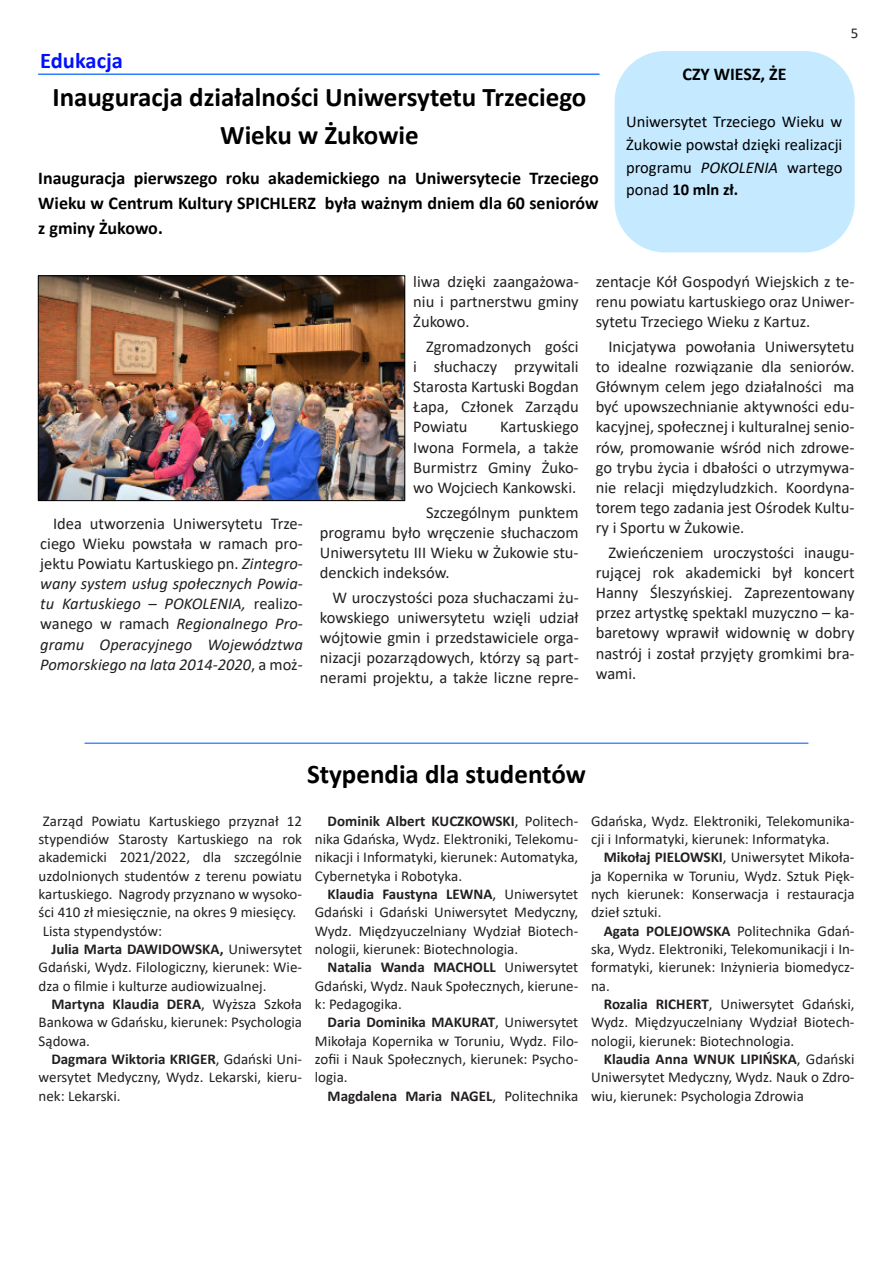
<style>
.page{position:relative;width:893px;height:1263px;background:#fff}
.page>*{position:absolute;margin:0;border:0;box-sizing:border-box;transform-origin:0 0}
.t1{font:700 27px/38px "Calibri";color:#000;text-align:center}
.t2{font:700 22.5px "Calibri";color:#01f}
.t3{font:700 18px/25.2px "Calibri";color:#000;text-align:justify}
.t4{font:16.5px/20.1px "Calibri";color:#231f20;text-align:justify}
.t5{font:italic 16.5px/20.1px "Calibri";color:#231f20;text-align:justify}
.t6{font:16.5px/22.6px "Calibri";color:#000;text-align:justify}
.t7{font:15px/18.3px "Calibri";color:#231f20;text-align:justify}
.t8{font:700 15px "Calibri";color:#231f20}
.s1{font-style:italic}
.s2{font-weight:700}
.s3{font-style:normal}
.s4{font-weight:400}
</style>
<div class="page">
<hr style="left:39px;top:73px;width:560px;height:2px;background:#2b7fff">
<img style="left:40px;top:277px;width:363px;height:222px">
<div style="left:38px;top:275px;width:367px;height:226px;border:1px solid #000"></div>
<div style="left:615px;top:51px;width:240px;height:201px;background:#c5eaff;border-radius:50px"></div>
<hr style="left:85px;top:742px;width:723px;height:2px;background:#2b80ff;opacity:.88">
<h2 class="t2" style="left:40px;top:51px;width:84px">Edukacja</h2>
<h1 class="t1" style="left:52px;top:81px;width:536px">Inauguracja działalności Uniwersytetu Trzeciego<br>Wieku w Żukowie</h1>
<p class="t3" style="left:38px;top:166px;width:562px">Inauguracja pierwszego roku akademickiego na Uniwersytecie Trzeciego Wieku w Centrum Kultury SPICHLERZ była ważnym dniem dla 60 seniorów z gminy Żukowo.</p>
<p class="t3" style="left:682px;top:63px;width:106px">CZY WIESZ, ŻE</p>
<p class="t7" style="left:851px;top:25px;width:9px">5</p>
<p class="t6" style="left:626px;top:112px;width:218px">Uniwersytet Trzeciego Wieku w Żukowie powstał dzięki realizacji programu <span class="s1">POKOLENIA</span> wartego ponad <span class="s2">10 mln zł.</span></p>
<p class="t5" style="left:40px;top:514px;width:264px;text-indent:13px"><span class="s3">Idea utworzenia Uniwersytetu Trze&shy;ciego Wieku powstała w ramach pro&shy;jektu Powiatu Kartuskiego pn.</span> Zintegro&shy;wany system usług społecznych Powia&shy;tu Kartuskiego – POKOLENIA, <span class="s3">realizo&shy;wanego w ramach</span> Regionalnego Pro&shy;gramu Operacyjnego Województwa Pomorskiego na lata 2014-2020<span class="s3">, a moż-</span></p>
<p class="t4" style="left:413px;top:273px;width:167px">liwa dzięki zaangażowa&shy;niu i partnerstwu gminy Żukowo.</p>
<p class="t4" style="left:413px;top:338px;width:167px;text-indent:13px">Zgromadzonych gości i słuchaczy przywitali Starosta Kartuski Bogdan Łapa, Członek Zarządu Powiatu</p>
<p class="t4" style="left:413px;top:418px;width:167px;text-indent:87px">Kartuskiego Iwona Formela, a także Burmistrz Gminy Żuko&shy;wo Wojciech Kankowski.</p>
<p class="t4" style="left:320px;top:503px;width:260px;text-indent:106px">Szczególnym punktem programu było wręczenie słuchaczom Uniwersytetu III Wieku w Żukowie stu&shy;denckich indeksów.</p>
<p class="t4" style="left:320px;top:588px;width:260px;text-indent:13px">W uroczystości poza słuchaczami żu&shy;kowskiego uniwersytetu wzięli udział wójtowie gmin i przedstawiciele orga&shy;nizacji pozarządowych, którzy są part&shy;nerami projektu, a także liczne repre-</p>
<p class="t4" style="left:596px;top:273px;width:260px">zentacje Kół Gospodyń Wiejskich z te&shy;renu powiatu kartuskiego oraz Uniwer&shy;sytetu Trzeciego Wieku z Kartuz.</p>
<p class="t4" style="left:596px;top:338px;width:260px;text-indent:13px">Inicjatywa powołania Uniwersytetu to idealne rozwiązanie dla seniorów.<br>Głównym celem jego działalności ma być upowszechnianie aktywności edu&shy;kacyjnej, społecznej i kulturalnej senio&shy;rów, promowanie wśród nich zdrowe&shy;go trybu życia i dbałości o utrzymywa&shy;nie relacji międzyludzkich. Koordyna&shy;torem tego zadania jest Ośrodek Kultu&shy;ry i Sportu w Żukowie.</p>
<p class="t4" style="left:596px;top:544px;width:260px;text-indent:13px">Zwieńczeniem uroczystości inaugu&shy;rującej rok akademicki był koncert Hanny Śleszyńskiej. Zaprezentowany przez artystkę spektakl muzyczno – ka&shy;baretowy wprawił widownię w dobry nastrój i został przyjęty gromkimi bra&shy;wami.</p>
<h1 class="t1" style="left:307px;top:757px;width:280px">Stypendia dla studentów</h1>
<p class="t7" style="left:39px;top:813px;width:265px;text-align:left">Zarząd Powiatu Kartuskiego przyznał 12 stypendiów Starosty Kartuskiego na rok akademicki 2021/2022, dla szczególnie uzdolnionych studentów z terenu powiatu kartuskiego. Nagrody przyznano w wysoko&shy;ści 410 zł miesięcznie, na okres 9 miesięcy.<br>Lista stypendystów:</p>
<p class="t7" style="left:39px;top:941px;width:265px;text-indent:13px"><span class="s2">Julia Marta DAWIDOWSKA,</span> Uniwersytet Gdański, Wydz. Filologiczny, kierunek: Wie&shy;dza o filmie i kulturze audiowizualnej.</p>
<p class="t7" style="left:39px;top:996px;width:265px;text-indent:13px"><span class="s2">Martyna Klaudia DERA</span>, Wyższa Szkoła Bankowa w Gdańsku, kierunek: Psychologia Sądowa.</p>
<p class="t7" style="left:39px;top:1051px;width:265px;text-indent:13px"><span class="s2">Dagmara Wiktoria KRIGER</span>, Gdański Uni&shy;wersytet Medyczny, Wydz. Lekarski, kieru&shy;nek: Lekarski.</p>
<p class="t7" style="left:315px;top:813px;width:265px;text-indent:13px"><span class="s2">Dominik Albert KUCZKOWSKI</span>, Politech&shy;nika Gdańska, Wydz. Elektroniki, Telekomu&shy;nikacji i Informatyki, kierunek: Automatyka, Cybernetyka i Robotyka.</p>
<p class="t7" style="left:315px;top:886px;width:265px;text-indent:13px"><span class="s2">Klaudia Faustyna LEWNA</span>, Uniwersytet Gdański i Gdański Uniwersytet Medyczny, Wydz. Międzyuczelniany Wydział Biotech&shy;nologii, kierunek: Biotechnologia.</p>
<p class="t7" style="left:315px;top:959px;width:265px;text-indent:13px"><span class="s2">Natalia Wanda MACHOLL</span> Uniwersytet Gdański, Wydz. Nauk Społecznych, kierune&shy;k: Pedagogika.</p>
<p class="t7" style="left:315px;top:1014px;width:265px;text-indent:13px"><span class="s2">Daria Dominika MAKURAT</span>, Uniwersytet Mikołaja Kopernika w Toruniu, Wydz. Filo&shy;zofii i Nauk Społecznych, kierunek: Psycho&shy;logia.</p>
<p class="t8" style="left:328px;top:1089px;width:252px">Magdalena Maria NAGEL<span class="s4">, Politechnika</span></p>
<p class="t7" style="left:591px;top:813px;width:265px">Gdańska, Wydz. Elektroniki, Telekomunika&shy;cji i Informatyki, kierunek: Informatyka.</p>
<p class="t7" style="left:591px;top:849px;width:265px;text-indent:13px"><span class="s2">Mikołaj PIELOWSKI</span>, Uniwersytet Mikoła&shy;ja Kopernika w Toruniu, Wydz. Sztuk Pięk&shy;nych kierunek: Konserwacja i restauracja dzieł sztuki.</p>
<p class="t7" style="left:591px;top:923px;width:265px;text-indent:13px"><span class="s2">Agata POLEJOWSKA</span> Politechnika Gdań&shy;ska, Wydz. Elektroniki, Telekomunikacji i In&shy;formatyki, kierunek: Inżynieria biomedycz&shy;na.</p>
<p class="t7" style="left:591px;top:996px;width:265px;text-indent:13px"><span class="s2">Rozalia RICHERT</span>, Uniwersytet Gdański, Wydz. Międzyuczelniany Wydział Biotech&shy;nologii, kierunek: Biotechnologia.</p>
<p class="t7" style="left:591px;top:1051px;width:265px;text-indent:13px"><span class="s2">Klaudia Anna WNUK LIPIŃSKA</span>, Gdański Uniwersytet Medyczny, Wydz. Nauk o Zdro&shy;wiu, kierunek: Psychologia Zdrowia</p>
</div>
